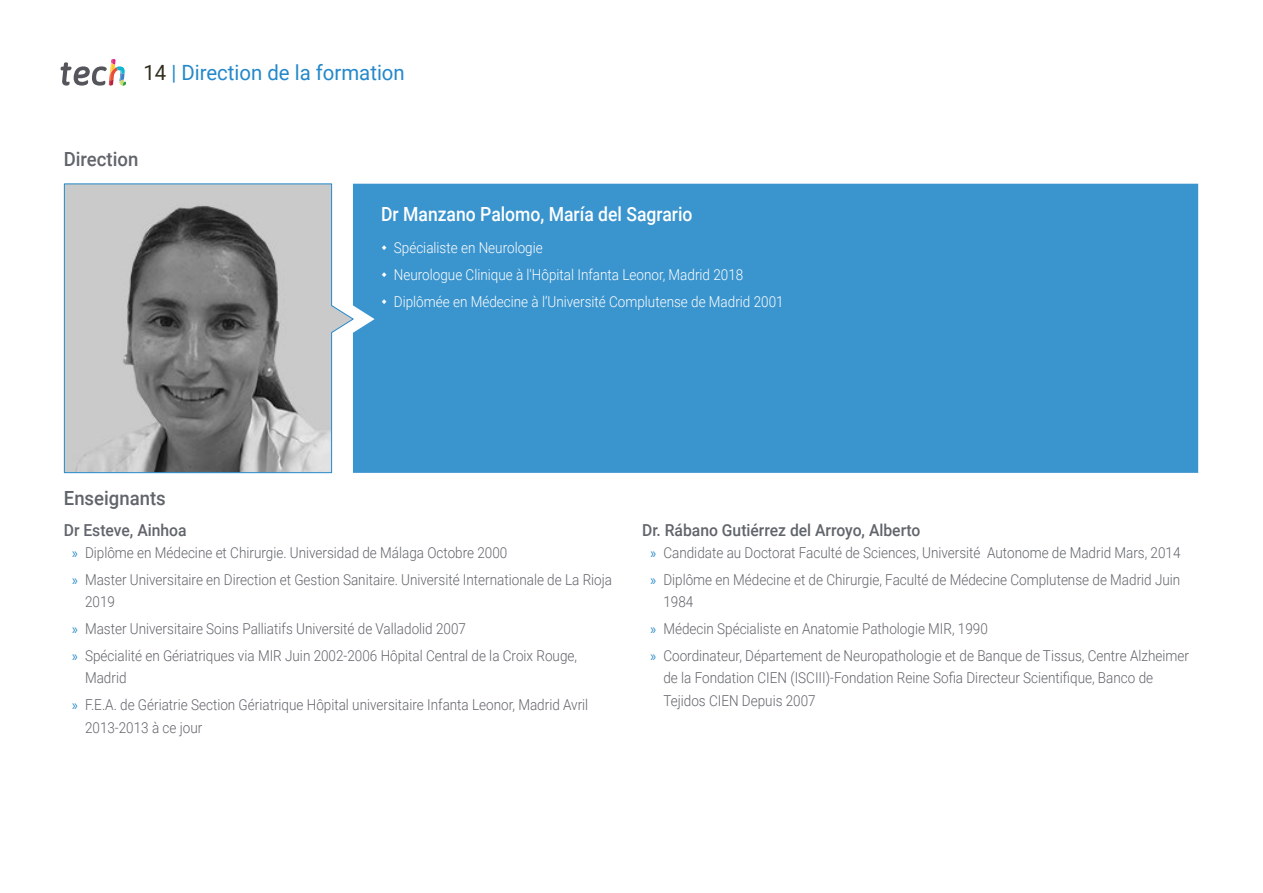
<style>
.page{position:relative;width:1263px;height:893px;background:#fff}
.page>*{position:absolute;margin:0;border:0;box-sizing:border-box;transform-origin:0 0}
.t1{font:21px "Roboto";color:#2488c9}
.t2{font:500 19.5px "Roboto";color:#fff;scale:.9 1}
.t3{font:500 19.5px "Roboto";color:#61646a;scale:.95 1}
.t4{font:500 16.5px "Roboto";color:#61646a;scale:.95 1}
.t5{font:300 15px/26.7px "Roboto";color:#61646a;scale:.9 1}
.t6{font:300 15px/26.7px "Roboto";color:#fff;scale:.9 1}
.s1{color:#312e20}
.s2{font-family:"Myriad Pro";font-weight:400;color:#2488c9}
</style>
<div class="page">
<svg style="left:61px;top:59px;width:65px;height:27px"></svg>
<div style="left:354px;top:184px;width:844px;height:289px;background:#3a94ce"></div>
<svg style="left:64px;top:183px;width:290px;height:290px;background:#a3a5a6"></svg>
<svg style="left:382px;top:245px;width:4px;height:5px"></svg>
<svg style="left:382px;top:272px;width:4px;height:5px"></svg>
<svg style="left:382px;top:299px;width:4px;height:5px"></svg>
<h1 class="t1" style="left:144px;top:57px;width:263px"><span class="s1">14</span> | Direction de la formation</h1>
<h2 class="t3" style="left:64px;top:145px;width:80px">Direction</h2>
<h2 class="t2" style="left:381px;top:201px;width:347px">Dr Manzano Palomo, María del Sagrario</h2>
<p class="t6" style="left:394px;top:234px;width:434px">Spécialiste en Neurologie<br>Neurologue Clinique à l'Hôpital Infanta Leonor, Madrid 2018<br>Diplômée en Médecine à l’Université Complutense de Madrid 2001</p>
<h2 class="t3" style="left:64px;top:484px;width:109px">Enseignants</h2>
<p class="t4" style="left:64px;top:518px;width:131px">Dr Esteve, Ainhoa</p>
<p class="t5" style="left:72px;top:539px;width:601px"><span class="s2">»</span> Diplôme en Médecine et Chirurgie. Universidad de Málaga Octobre 2000<br><span class="s2">»</span> Master Universitaire en Direction et Gestion Sanitaire. Université Internationale de La Rioja</p>
<p class="t5" style="left:72px;top:588px;width:562px;text-indent:13px">2019<br><span class="s2">»</span> Master Universitaire Soins Palliatifs Université de Valladolid 2007<br><span class="s2">»</span> Spécialité en Gériatriques via MIR Juin 2002-2006 Hôpital Central de la Croix Rouge,</p>
<p class="t5" style="left:72px;top:664px;width:575px;text-indent:13px">Madrid<br><span class="s2">»</span> F.E.A. de Gériatrie Section Gériatrique Hôpital universitaire Infanta Leonor, Madrid Avril</p>
<p class="t5" style="left:85px;top:713px;width:132px">2013-2013 à ce jour</p>
<p class="t4" style="left:642px;top:518px;width:294px">Dr. Rábano Gutiérrez del Arroyo, Alberto</p>
<p class="t5" style="left:651px;top:539px;width:590px"><span class="s2">»</span> Candidate au Doctorat Faculté de Sciences, Université Autonome de Madrid Mars, 2014 <span class="s2">»</span> Diplôme en Médecine et de Chirurgie, Faculté de Médecine Complutense de Madrid Juin</p>
<p class="t5" style="left:651px;top:588px;width:600px;text-indent:13px">1984<br><span class="s2">»</span> Médecin Spécialiste en Anatomie Pathologie MIR, 1990<br><span class="s2">»</span> Coordinateur, Département de Neuropathologie et de Banque de Tissus, Centre Alzheimer</p>
<p class="t5" style="left:663px;top:666px;width:546px;line-height:22.5px">de la Fondation CIEN (ISCIII)-Fondation Reine Sofia Directeur Scientifique, Banco de<br>Tejidos CIEN Depuis 2007</p>
</div>
